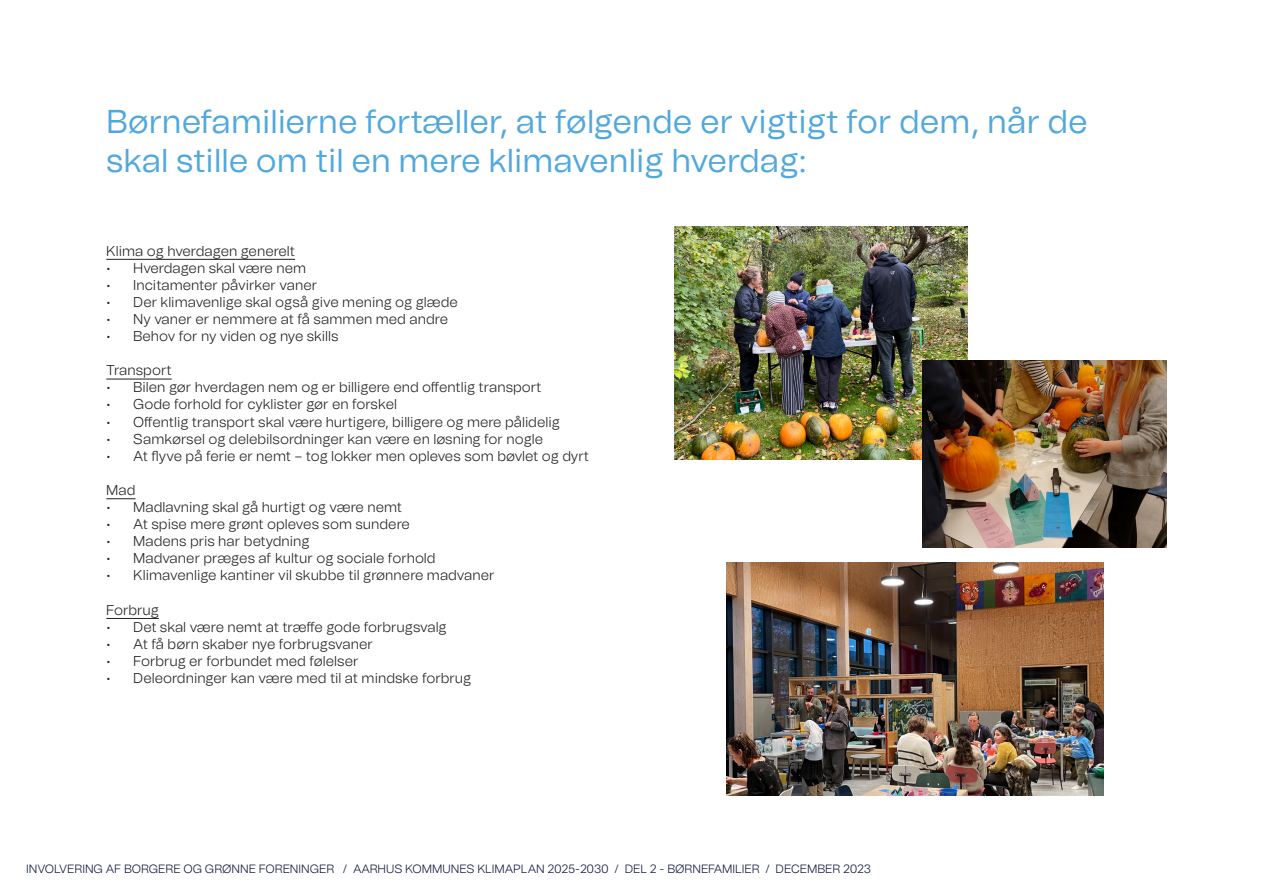
<style>
.page{position:relative;width:1263px;height:893px;background:#fff}
.page>*{position:absolute;margin:0;border:0;box-sizing:border-box;transform-origin:0 0}
.t1{font:33px/39.6px "Tomato Grotesk";color:#51a8dd}
.t2{font:300 14.25px "Tomato Grotesk";color:#231f20}
.t3{font:300 12px "Tomato Grotesk";color:#111a41}
</style>
<div class="page">
<hr style="left:106px;top:259px;width:189px;height:1px;background:#231f20">
<hr style="left:106px;top:379px;width:66px;height:1px;background:#231f20">
<svg style="left:106px;top:498px;width:29px;height:1px"></svg>
<hr style="left:106px;top:618px;width:53px;height:1px;background:#231f20">
<img style="left:726px;top:563px;width:377px;height:233px">
<img style="left:674px;top:227px;width:293px;height:233px">
<img style="left:923px;top:360px;width:243px;height:187px">
<p class="t1" style="left:106px;top:101px;width:983px">Børnefamilierne fortæller, at følgende er vigtigt for dem, når de skal stille om til en mere klimavenlig hverdag:</p>
<p class="t2" style="left:106px;top:241px;width:190px">Klima og hverdagen generelt</p>
<p class="t2" style="left:106px;top:258px;width:201px">• Hverdagen skal være nem</p>
<p class="t2" style="left:106px;top:275px;width:212px">• Incitamenter påvirker vaner</p>
<p class="t2" style="left:106px;top:292px;width:353px">• Der klimavenlige skal også give mening og glæde</p>
<p class="t2" style="left:106px;top:309px;width:343px">• Ny vaner er nemmere at få sammen med andre</p>
<p class="t2" style="left:106px;top:326px;width:234px">• Behov for ny viden og nye skills</p>
<p class="t2" style="left:106px;top:361px;width:67px">Transport</p>
<p class="t2" style="left:106px;top:378px;width:437px">• Bilen gør hverdagen nem og er billigere end offentlig transport</p>
<p class="t2" style="left:106px;top:395px;width:292px">• Gode forhold for cyklister gør en forskel</p>
<p class="t2" style="left:106px;top:412px;width:455px">• Offentlig transport skal være hurtigere, billigere og mere pålidelig</p>
<p class="t2" style="left:106px;top:429px;width:438px">• Samkørsel og delebilsordninger kan være en løsning for nogle</p>
<p class="t2" style="left:106px;top:446px;width:484px">• At flyve på ferie er nemt – tog lokker men opleves som bøvlet og dyrt</p>
<p class="t2" style="left:106px;top:480px;width:31px">Mad</p>
<p class="t2" style="left:106px;top:497px;width:297px">• Madlavning skal gå hurtigt og være nemt</p>
<p class="t2" style="left:106px;top:514px;width:305px">• At spise mere grønt opleves som sundere</p>
<p class="t2" style="left:106px;top:532px;width:205px">• Madens pris har betydning</p>
<p class="t2" style="left:106px;top:549px;width:331px">• Madvaner præges af kultur og sociale forhold</p>
<p class="t2" style="left:106px;top:566px;width:390px">• Klimavenlige kantiner vil skubbe til grønnere madvaner</p>
<p class="t2" style="left:106px;top:600px;width:54px">Forbrug</p>
<p class="t2" style="left:106px;top:617px;width:342px">• Det skal være nemt at træffe gode forbrugsvalg</p>
<p class="t2" style="left:106px;top:634px;width:268px">• At få børn skaber nye forbrugsvaner</p>
<p class="t2" style="left:106px;top:651px;width:254px">• Forbrug er forbundet med følelser</p>
<p class="t2" style="left:106px;top:668px;width:366px">• Deleordninger kan være med til at mindske forbrug</p>
<p class="t3" style="left:26px;top:860px;width:846px">INVOLVERING AF BORGERE OG GRØNNE FORENINGER / AARHUS KOMMUNES KLIMAPLAN 2025-2030 / DEL 2 - BØRNEFAMILIER / DECEMBER 2023</p>
</div>
